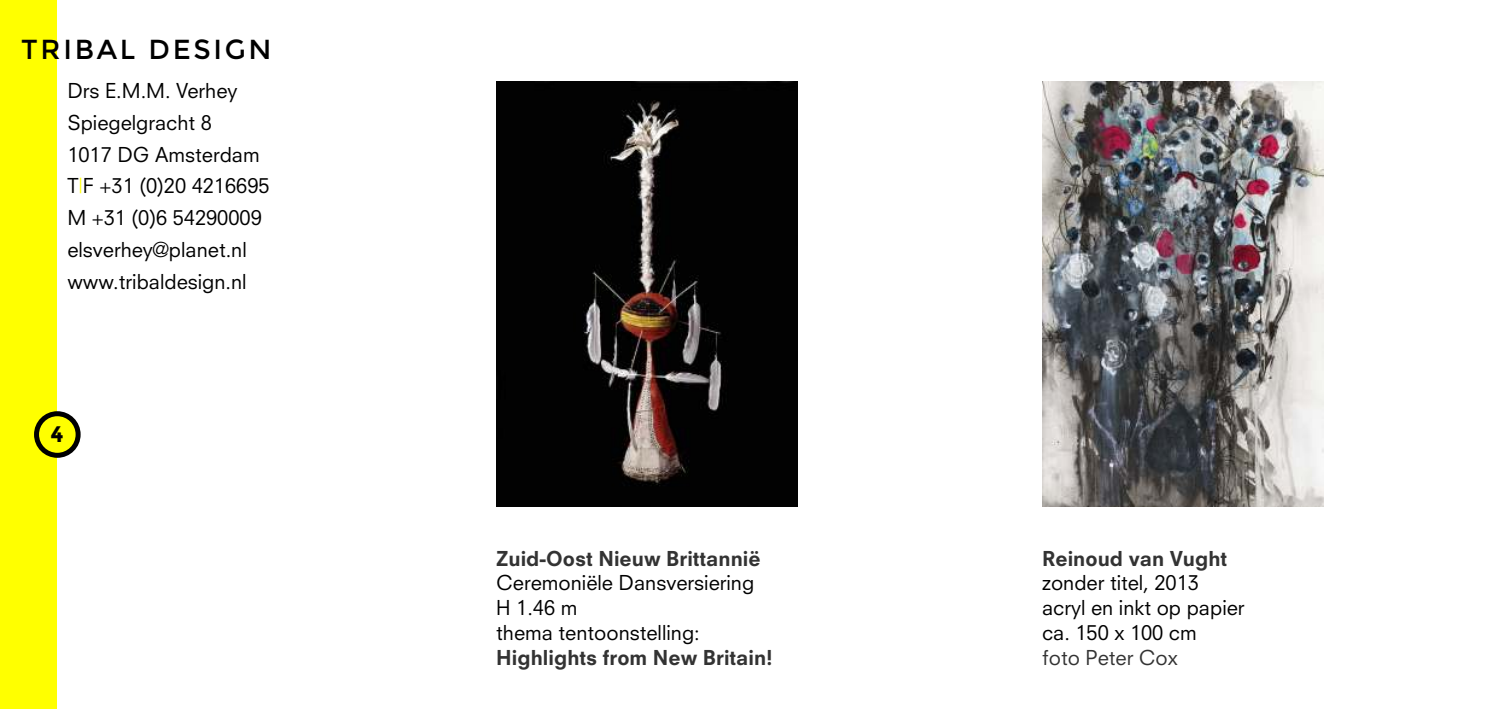
<style>
.page{position:relative;width:1503px;height:709px;background:#fff}
.page>*{position:absolute;margin:0;border:0;box-sizing:border-box;transform-origin:0 0}
.t1{font:27.5px "Montserrat";letter-spacing:.1em;color:#000}
.t2{font:700 22.5px "Montserrat";color:#000}
.t3{font:20px/32px "Neuzeit SLT";color:#000}
.t4{font:800 20px "Neuzeit SLT";color:#333}
.t5{font:20px "Neuzeit SLT";color:#333}
.s1{color:#ff0}
</style>
<div class="page">
<div style="left:0;top:0;width:57px;height:709px;background:#ff0"></div>
<img style="left:1042px;top:81px;width:281px;height:426px">
<img style="left:496px;top:81px;width:301px;height:426px">
<div style="left:37px;top:414px;width:41px;height:41px;background:#ff0;border-radius:50%"></div>
<div style="left:34px;top:411px;width:47px;height:47px;border:5px solid #000;border-radius:50%"></div>
<h1 class="t1" style="left:21px;top:39px;width:252px">TRIBAL DESIGN</h1>
<p class="t3" style="left:67px;top:76px;width:204px">Drs E.M.M. Verhey<br>Spiegelgracht 8<br>1017 DG Amsterdam<br>T<span class="s1">|</span>F +31 (0)20 4216695<br>M +31 (0)6 54290009 elsverhey@planet.nl www.tribaldesign.nl</p>
<p class="t2" style="left:50px;top:421px;width:15px">4</p>
<p class="t4" style="left:496px;top:550px;width:266px">Zuid-Oost Nieuw Brittannië</p>
<p class="t3" style="left:496px;top:572px;width:259px;line-height:24.8px">Ceremoniële Dansversiering<br>H 1.46 m<br>thema tentoonstelling:</p>
<p class="t4" style="left:496px;top:649px;width:278px">Highlights from New Britain!</p>
<p class="t4" style="left:1042px;top:550px;width:187px">Reinoud van Vught</p>
<p class="t3" style="left:1042px;top:572px;width:204px;line-height:24.8px">zonder titel, 2013 acryl en inkt op papier ca. 150 x 100 cm</p>
<p class="t5" style="left:1042px;top:649px;width:137px">foto Peter Cox</p>
</div>
